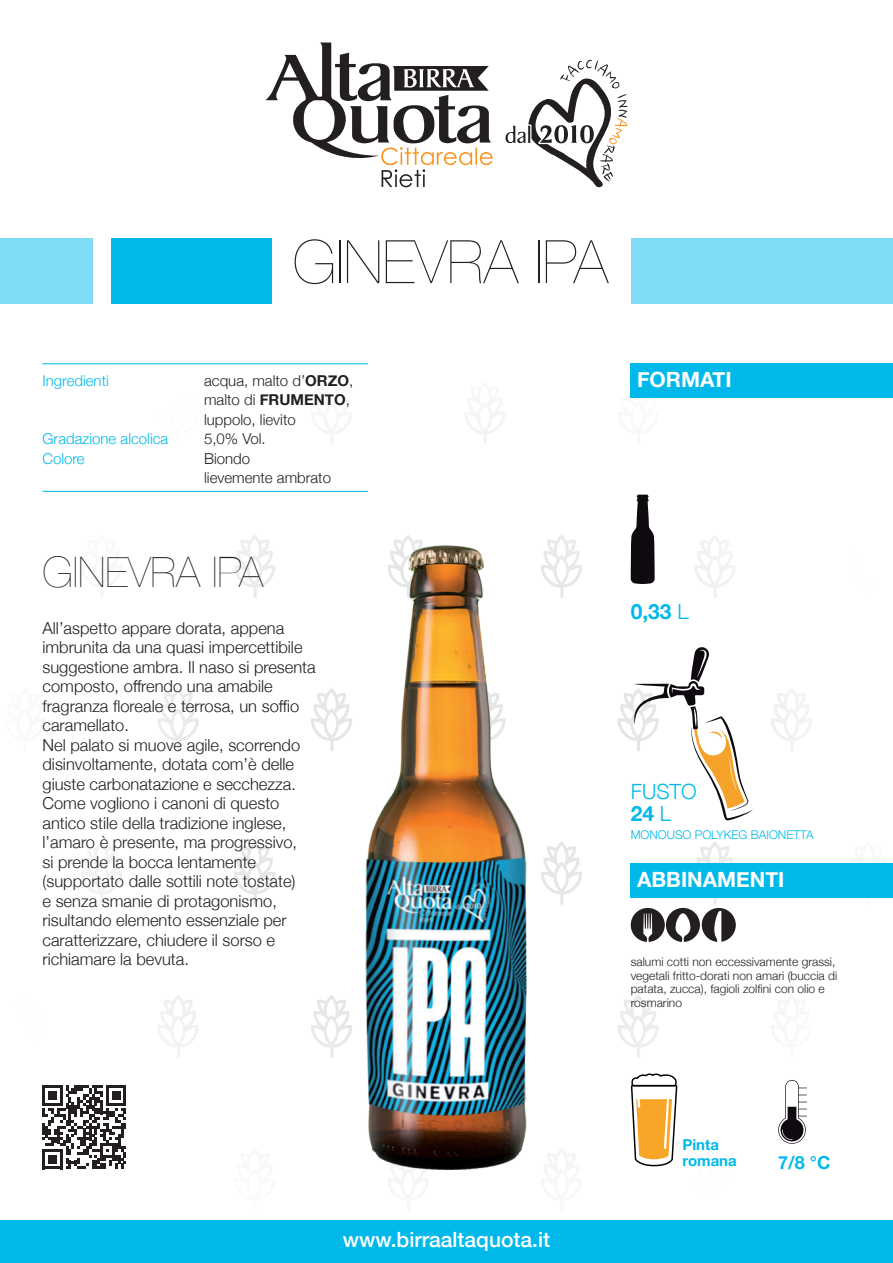
<style>
.page{position:relative;width:893px;height:1263px;background:#fff}
.page>*{position:absolute;margin:0;border:0;box-sizing:border-box;transform-origin:0 0}
.t1{font:200 60px "Helvetica Neue";color:#231f20}
.t2{font:200 42px "Helvetica Neue";color:#231f20}
.t3{font:500 21px "Helvetica Neue";color:#fff}
.t4{font:700 21px "Helvetica Neue";color:#fff}
.t5{font:300 21px/22.2px "Helvetica Neue";color:#00b9ea}
.t6{font:700 21px "Helvetica Neue";color:#00b9ea}
.t7{font:700 18px "Helvetica Neue";color:#00b9ea}
.t8{font:300 16.5px/19.5px "Helvetica Neue";color:#231f20}
.t9{font:300 15px/19.5px "Helvetica Neue";color:#231f20}
.t10{font:300 15px "Helvetica Neue";color:#00b9ea}
.t11{font:700 15px/16.5px "Helvetica Neue";color:#00b9ea}
.t12{font:300 12px/13.5px "Helvetica Neue";color:#231f20}
.t13{font:300 12px "Helvetica Neue";color:#00b9ea}
.s1{font-weight:700}
.s2{font-weight:300}
</style>
<div class="page">
<svg style="left:81px;top:842px;width:41px;height:62px"></svg>
<svg style="left:158px;top:688px;width:41px;height:63px"></svg>
<svg style="left:158px;top:995px;width:40px;height:63px"></svg>
<svg style="left:234px;top:535px;width:41px;height:63px"></svg>
<svg style="left:234px;top:841px;width:41px;height:64px"></svg>
<svg style="left:331px;top:435px;width:2px;height:9px"></svg>
<svg style="left:465px;top:418px;width:38px;height:26px"></svg>
<svg style="left:630px;top:381px;width:29px;height:17px"></svg>
<svg style="left:618px;top:995px;width:41px;height:63px"></svg>
<svg style="left:694px;top:536px;width:41px;height:62px"></svg>
<svg style="left:771px;top:397px;width:41px;height:1px"></svg>
<svg style="left:771px;top:688px;width:41px;height:63px"></svg>
<svg style="left:848px;top:897px;width:41px;height:1px"></svg>
<div style="left:112px;top:238px;width:160px;height:65px;background:#00b9ea"></div>
<div style="left:0;top:1220px;width:893px;height:43px;background:#00b9ea"></div>
<hr style="left:43px;top:363px;width:325px;height:1px;background:#00b9ea">
<svg style="left:631px;top:495px;width:24px;height:89px"></svg>
<svg style="left:631px;top:842px;width:105px;height:100px"></svg>
<svg style="left:778px;top:1080px;width:29px;height:64px"></svg>
<div style="left:631px;top:363px;width:262px;height:34px;background:#00b9ea"></div>
<div style="left:631px;top:863px;width:262px;height:34px;background:#00b9ea"></div>
<hr style="left:43px;top:491px;width:325px;height:1px;background:#00b9ea">
<svg style="left:42px;top:1085px;width:84px;height:85px"></svg>
<div style="left:0;top:238px;width:92px;height:65px;background:#80dcf4"></div>
<div style="left:631px;top:238px;width:262px;height:65px;background:#80dcf4"></div>
<svg style="left:265px;top:43px;width:228px;height:144px"></svg>
<svg style="left:505px;top:60px;width:123px;height:127px"></svg>
<img style="left:311px;top:535px;width:271px;height:640px">
<svg style="left:631px;top:1073px;width:46px;height:93px"></svg>
<svg style="left:618px;top:647px;width:134px;height:174px"></svg>
<h1 class="t1" style="left:293px;top:215px;width:317px">GINEVRA IPA</h1>
<p class="t10" style="left:43px;top:368px;width:68px">Ingredienti</p>
<p class="t9" style="left:204px;top:369px;width:151px">acqua, malto d’<span class="s1">ORZO</span>, malto di <span class="s1">FRUMENTO</span>, luppolo, lievito</p>
<p class="t10" style="left:43px;top:427px;width:127px">Gradazione alcolica</p>
<p class="t9" style="left:204px;top:428px;width:63px">5,0% Vol.</p>
<p class="t10" style="left:43px;top:446px;width:44px">Colore</p>
<p class="t9" style="left:204px;top:447px;width:128px">Biondo<br>lievemente ambrato</p>
<h2 class="t2" style="left:43px;top:539px;width:222px">GINEVRA IPA</h2>
<p class="t8" style="left:43px;top:617px;width:275px">All’aspetto appare dorata, appena imbrunita da una quasi impercettibile suggestione ambra. Il naso si presenta composto, offrendo una amabile fragranza floreale e terrosa, un soffio caramellato.<br>Nel palato si muove agile, scorrendo disinvoltamente, dotata com’è delle giuste carbonatazione e secchezza.<br>Come vogliono i canoni di questo antico stile della tradizione inglese, l’amaro è presente, ma progressivo,<br>si prende la bocca lentamente (supportato dalle sottili note tostate)<br>e senza smanie di protagonismo, risultando elemento essenziale per caratterizzare, chiudere il sorso e richiamare la bevuta.</p>
<p class="t4" style="left:637px;top:363px;width:96px">FORMATI</p>
<p class="t6" style="left:631px;top:594px;width:59px">0,33 <span class="s2">L</span></p>
<p class="t5" style="left:631px;top:779px;width:68px">FUSTO<br><span class="s1">24</span> L</p>
<p class="t13" style="left:631px;top:825px;width:184px">MONOUSO POLYKEG BAIONETTA</p>
<p class="t4" style="left:637px;top:863px;width:149px">ABBINAMENTI</p>
<p class="t12" style="left:631px;top:954px;width:208px">salumi cotti non eccessivamente grassi, vegetali fritto-dorati non amari (buccia di patata, zucca), fagioli zolfini con olio e rosmarino</p>
<p class="t3" style="left:343px;top:1223px;width:209px">www.birraaltaquota.it</p>
<p class="t11" style="left:682px;top:1137px;width:56px">Pinta romana</p>
<p class="t7" style="left:778px;top:1149px;width:54px">7/8 °C</p>
</div>
